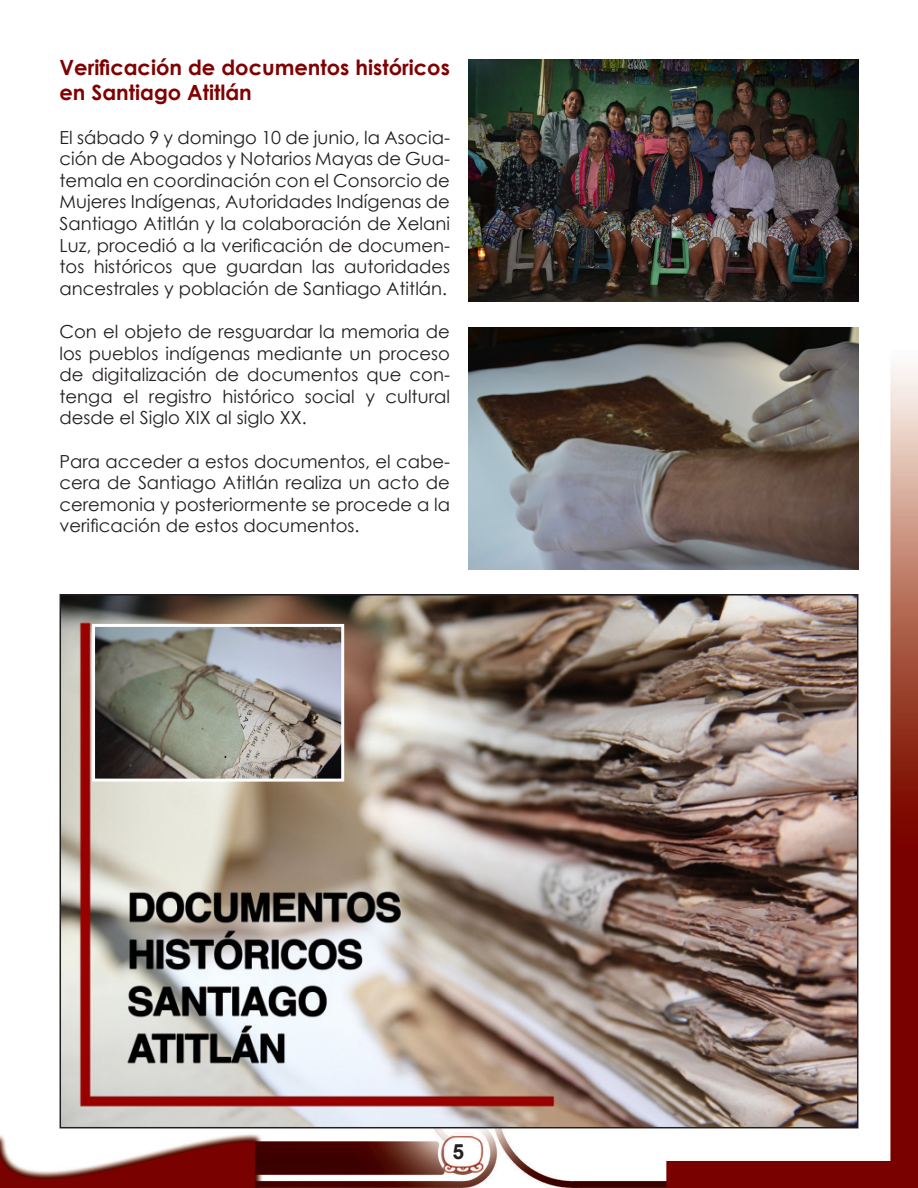
<style>
.page{position:relative;width:918px;height:1188px;background:#fff}
.page>*{position:absolute;margin:0;border:0;box-sizing:border-box;transform-origin:0 0}
.t1{font:700 21px/25.2px "Century Gothic";color:#800101}
.t2{font:700 21px "Arial";color:#231f20}
.t3{font:18px/21.6px "Century Gothic";color:#231f20;text-align:justify}
</style>
<div class="page">
<img style="left:0;top:59px;width:918px;height:1129px">
<img style="left:63px;top:597px;width:792px;height:528px">
<img style="left:468px;top:60px;width:390px;height:242px">
<img style="left:468px;top:327px;width:390px;height:243px">
<img style="left:96px;top:628px;width:244px;height:150px">
<div style="left:92px;top:624px;width:252px;height:158px;border:3px solid #fff"></div>
<p class="t1" style="left:60px;top:54px;width:392px">Verificación de documentos históricos en Santiago Atitlán</p>
<p class="t3" style="left:60px;top:126px;width:392px">El sábado 9 y domingo 10 de junio, la Asocia&shy;ción de Abogados y Notarios Mayas de Gua&shy;temala en coordinación con el Consorcio de Mujeres Indígenas, Autoridades Indígenas de Santiago Atitlán y la colaboración de Xelani Luz, procedió a la verificación de documen&shy;tos históricos que guardan las autoridades ancestrales y población de Santiago Atitlán.</p>
<p class="t3" style="left:60px;top:321px;width:392px">Con el objeto de resguardar la memoria de los pueblos indígenas mediante un proceso de digitalización de documentos que con&shy;tenga el registro histórico social y cultural desde el Siglo XIX al siglo XX.</p>
<p class="t3" style="left:60px;top:450px;width:392px">Para acceder a estos documentos, el cabe&shy;cera de Santiago Atitlán realiza un acto de ceremonia y posteriormente se procede a la verificación de estos documentos.</p>
<p class="t2" style="left:452px;top:1136px;width:13px">5</p>
</div>
